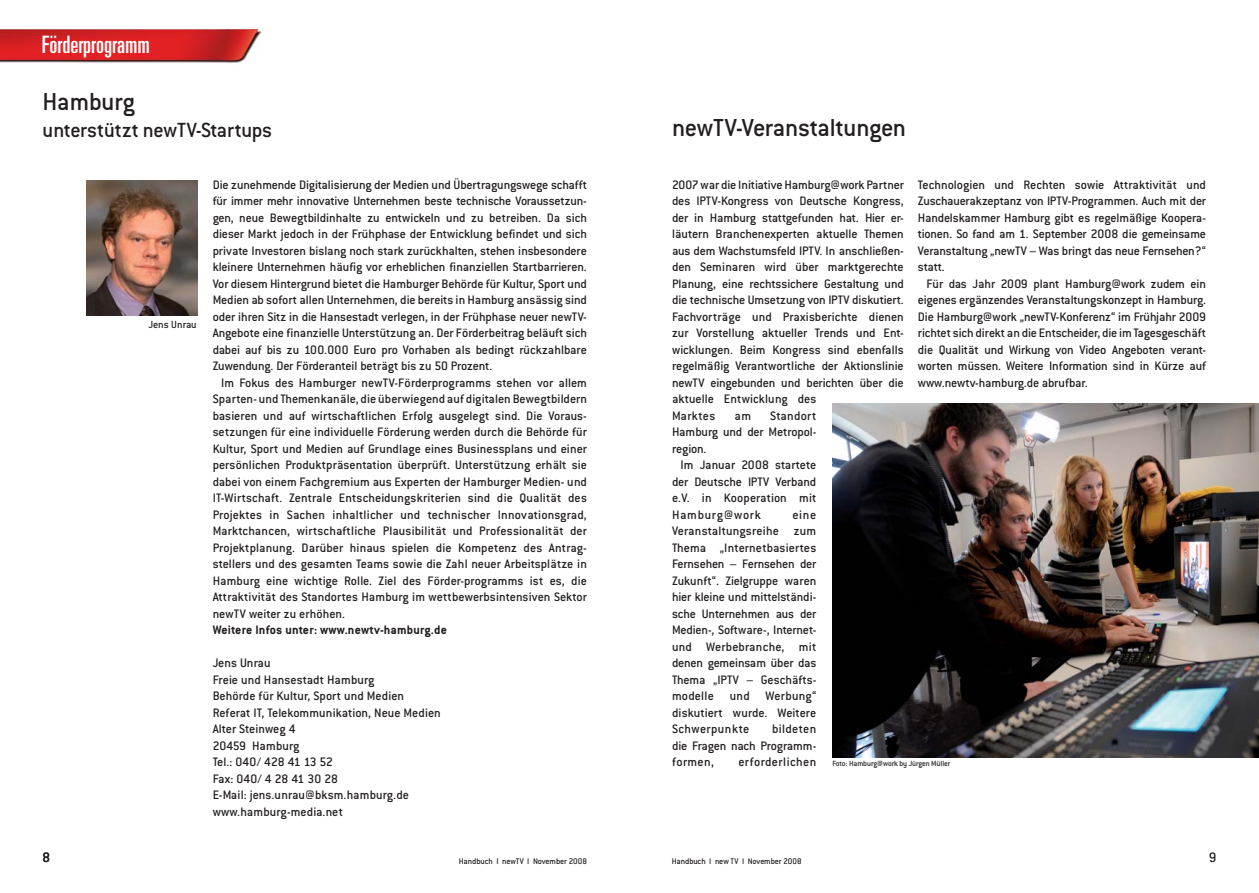
<style>
.page{position:relative;width:1259px;height:893px;background:#fff}
.page>*{position:absolute;margin:0;border:0;box-sizing:border-box;transform-origin:0 0}
.t1{font:500 27px "Conduit ITC";letter-spacing:-.015em;color:#231f20}
.t2{font:ultra-condensed 24px "Univers";color:#fff}
.t3{font:500 22.5px "Conduit ITC";color:#231f20}
.t4{font:500 15px "Conduit ITC";color:#231f20}
.t5{font:500 13.5px/16.5px "Conduit ITC";color:#231f20;text-align:justify}
.t6{font:700 13.5px "Conduit ITC";letter-spacing:.015em;color:#231f20}
.t7{font:500 13.5px "Conduit ITC";letter-spacing:.03em;color:#231f20}
.t8{font:500 11.25px "Conduit ITC";color:#231f20}
.t9{font:500 9px "Conduit ITC";letter-spacing:-.015em;color:#231f20}
.t10{font:500 8.25px "Conduit ITC";letter-spacing:-.015em;color:#231f20}
</style>
<div class="page">
<img style="left:0;top:29px;width:262px;height:34px">
<img style="left:87px;top:181px;width:110px;height:135px">
<img style="left:832px;top:404px;width:427px;height:353px">
<h2 class="t2" style="left:42px;top:36px;width:110px">Förderprogramm</h2>
<h1 class="t1" style="left:43px;top:91px;width:94px">Hamburg</h1>
<h3 class="t3" style="left:43px;top:121px;width:231px">unterstützt newTV-Startups</h3>
<p class="t5" style="left:213px;top:178px;width:376px">Die zunehmende Digitalisierung der Medien und Übertragungswege schafft für immer mehr innovative Unternehmen beste technische Voraussetzun&shy;gen, neue Bewegtbildinhalte zu entwickeln und zu betreiben. Da sich dieser Markt jedoch in der Frühphase der Entwicklung befindet und sich private Investoren bislang noch stark zurückhalten, stehen insbesondere kleinere Unternehmen häufig vor erheblichen finanziellen Startbarrieren.<br>Vor diesem Hintergrund bietet die Hamburger Behörde für Kultur, Sport und Medien ab sofort allen Unternehmen, die bereits in Hamburg ansässig sind oder ihren Sitz in die Hansestadt verlegen, in der Frühphase neuer newTV-Angebote eine finanzielle Unterstützung an. Der Förderbeitrag beläuft sich dabei auf bis zu 100.000 Euro pro Vorhaben als bedingt rückzahlbare Zuwendung. Der Förderanteil beträgt bis zu 50 Prozent.</p>
<p class="t5" style="left:213px;top:376px;width:376px;text-indent:9px">Im Fokus des Hamburger newTV-Förderprogramms stehen vor allem Sparten- und Themenkanäle, die überwiegend auf digitalen Bewegtbildern basieren und auf wirtschaftlichen Erfolg ausgelegt sind. Die Voraus&shy;setzungen für eine individuelle Förderung werden durch die Behörde für Kultur, Sport und Medien auf Grundlage eines Businessplans und einer persönlichen Produktpräsentation überprüft. Unterstützung erhält sie dabei von einem Fachgremium aus Experten der Hamburger Medien- und IT-Wirtschaft. Zentrale Entscheidungskriterien sind die Qualität des Projektes in Sachen inhaltlicher und technischer Innovationsgrad, Marktchancen, wirtschaftliche Plausibilität und Professionalität der Projektplanung. Darüber hinaus spielen die Kompetenz des Antrag&shy;stellers und des gesamten Teams sowie die Zahl neuer Arbeitsplätze in Hamburg eine wichtige Rolle. Ziel des Förder-programms ist es, die Attraktivität des Standortes Hamburg im wettbewerbsintensiven Sektor newTV weiter zu erhöhen.</p>
<p class="t6" style="left:213px;top:625px;width:236px">Weitere Infos unter: www.newtv-hamburg.de</p>
<p class="t5" style="left:213px;top:656px;width:230px;text-align:left">Jens Unrau<br>Freie und Hansestadt Hamburg<br>Behörde für Kultur, Sport und Medien<br>Referat IT, Telekommunikation, Neue Medien<br>Alter Steinweg 4<br>20459 Hamburg<br>Tel.: 040/ 428 41 13 52<br>Fax: 040/ 4 28 41 30 28<br>E-Mail: jens.unrau@bksm.hamburg.de www.hamburg-media.net</p>
<p class="t8" style="left:148px;top:320px;width:50px">Jens Unrau</p>
<h1 class="t1" style="left:672px;top:117px;width:236px">newTV-Veranstaltungen</h1>
<p class="t5" style="left:672px;top:178px;width:233px;text-align:left">2007 war die Initiative Hamburg@work Partner des IPTV-Kongress von Deutsche Kongress, der in Hamburg stattgefunden hat. Hier er&shy;läutern Branchenexperten aktuelle Themen aus dem Wachstumsfeld IPTV. In anschließen&shy;den Seminaren wird über marktgerechte Planung, eine rechtssichere Gestaltung und die technische Umsetzung von IPTV diskutiert.<br>Fachvorträge und Praxisberichte dienen zur Vorstellung aktueller Trends und Ent&shy;wicklungen. Beim Kongress sind ebenfalls regelmäßig Verantwortliche der Aktionslinie newTV eingebunden und berichten über die aktuelle Entwicklung des<br>Marktes</p>
<p class="t5" style="left:918px;top:178px;width:290px">Technologien und Rechten sowie Attraktivität und Zuschauerakzeptanz von IPTV-Programmen. Auch mit der Handelskammer Hamburg gibt es regelmäßige Koopera&shy;tionen. So fand am 1. September 2008 die gemeinsame Veranstaltung „newTV – Was bringt das neue Fernsehen?“ statt.</p>
<p class="t5" style="left:918px;top:277px;width:290px;text-indent:9px">Für das Jahr 2009 plant Hamburg@work zudem ein eigenes ergänzendes Veranstaltungskonzept in Hamburg.<br>Die Hamburg@work „newTV-Konferenz“ im Frühjahr 2009 richtet sich direkt an die Entscheider, die im Tagesgeschäft die Qualität und Wirkung von Video Angeboten verant&shy;worten müssen. Weitere Information sind in Kürze auf www.newtv-hamburg.de abrufbar.</p>
<p class="t5" style="left:672px;top:409px;width:146px;text-indent:98px">Standort Hamburg und der Metropol&shy;region.</p>
<p class="t5" style="left:672px;top:458px;width:146px;text-indent:9px">Im Januar 2008 startete der Deutsche IPTV Verband e.V. in Kooperation mit Hamburg@work</p>
<p class="t5" style="left:734px;top:409px;width:18px">am</p>
<p class="t5" style="left:672px;top:508px;width:146px;text-indent:120px">eine Veranstaltungsreihe zum Thema „Internetbasiertes Fernsehen – Fernsehen der Zukunft“. Zielgruppe waren hier kleine und mittelständi&shy;sche Unternehmen aus der Medien-, Software-, Internet&shy;und Werbebranche, mit denen gemeinsam über das Thema „IPTV – Geschäfts&shy;modelle und Werbung“ diskutiert wurde. Weitere Schwerpunkte</p>
<p class="t5" style="left:672px;top:722px;width:146px;text-indent:100px">bildeten die Fragen nach Programm&shy;formen,</p>
<p class="t7" style="left:738px;top:757px;width:79px">erforderlichen</p>
<p class="t10" style="left:832px;top:760px;width:119px">Foto: Hamburg@work by Jürgen Müller</p>
<p class="t4" style="left:43px;top:851px;width:9px">8</p>
<p class="t9" style="left:459px;top:857px;width:130px">Handbuch I newTV I November 2008</p>
<p class="t9" style="left:672px;top:857px;width:131px">Handbuch I new TV I November 2008</p>
<p class="t4" style="left:1208px;top:851px;width:9px">9</p>
</div>
